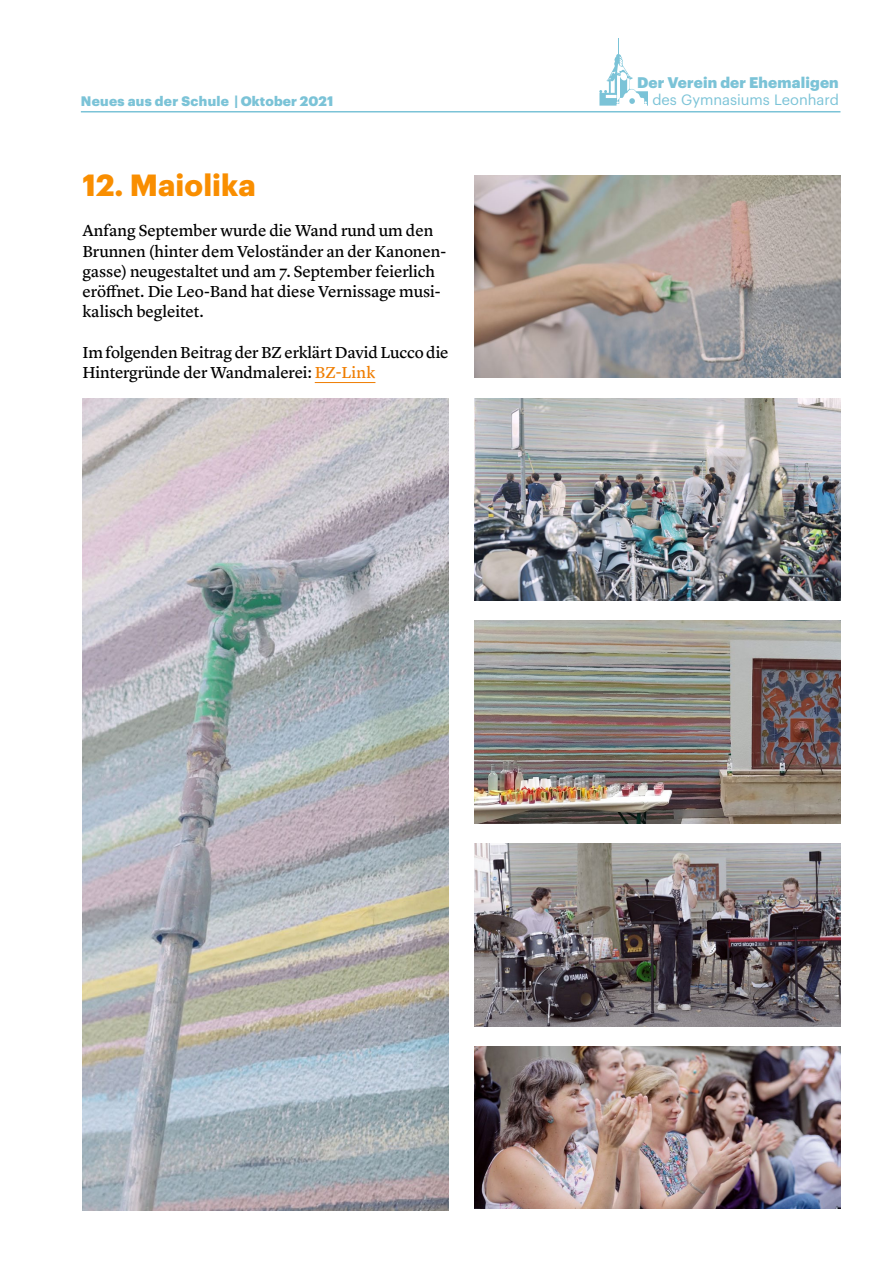
<style>
.page{position:relative;width:893px;height:1263px;background:#fff}
.page>*{position:absolute;margin:0;border:0;box-sizing:border-box;transform-origin:0 0}
.t1{font:700 30px "Graphik";letter-spacing:.005em;color:#f98e00}
.t2{font:16.5px/20.2px "Lyon Text Regular No.2";letter-spacing:-.005em;color:#000}
.t3{font:900 15px "Graphik";letter-spacing:.01em;color:#7bc3d7}
.t4{font:14.7px "Graphik";color:#7bc3d7}
.t5{font:900 13.5px "Graphik";letter-spacing:.02em;color:#7bc3d7}
.s1{color:#ef7d00}
</style>
<div class="page">
<svg style="left:599px;top:38px;width:49px;height:68px"></svg>
<hr style="left:81px;top:111px;width:759px;height:2px;background:#7bc3d7">
<hr style="left:315px;top:382px;width:60px;height:1px;background:#ef7d00">
<img style="left:83px;top:399px;width:366px;height:811px">
<img style="left:474px;top:176px;width:366px;height:201px">
<img style="left:474px;top:398px;width:366px;height:203px">
<img style="left:474px;top:843px;width:366px;height:183px">
<img style="left:474px;top:621px;width:366px;height:202px">
<img style="left:474px;top:1046px;width:366px;height:162px">
<p class="t3" style="left:637px;top:71px;width:203px">Der Verein der Ehemaligen</p>
<p class="t5" style="left:81px;top:91px;width:254px">Neues aus der Schule | Oktober 2021</p>
<p class="t4" style="left:652px;top:89px;width:188px">des Gymnasiums Leonhard</p>
<h1 class="t1" style="left:82px;top:162px;width:175px">12. Maiolika</h1>
<p class="t2" style="left:82px;top:219px;width:365px">Anfang September wurde die Wand rund um den Brunnen (hinter dem Veloständer an der Kanonen&shy;gasse) neugestaltet und am 7. September feierlich eröffnet. Die Leo-Band hat diese Vernissage musi&shy;kalisch begleitet.</p>
<p class="t2" style="left:82px;top:341px;width:368px">Im folgenden Beitrag der BZ erklärt David Lucco die<br>Hintergründe der Wandmalerei: <span class="s1">BZ-Link</span></p>
</div>
